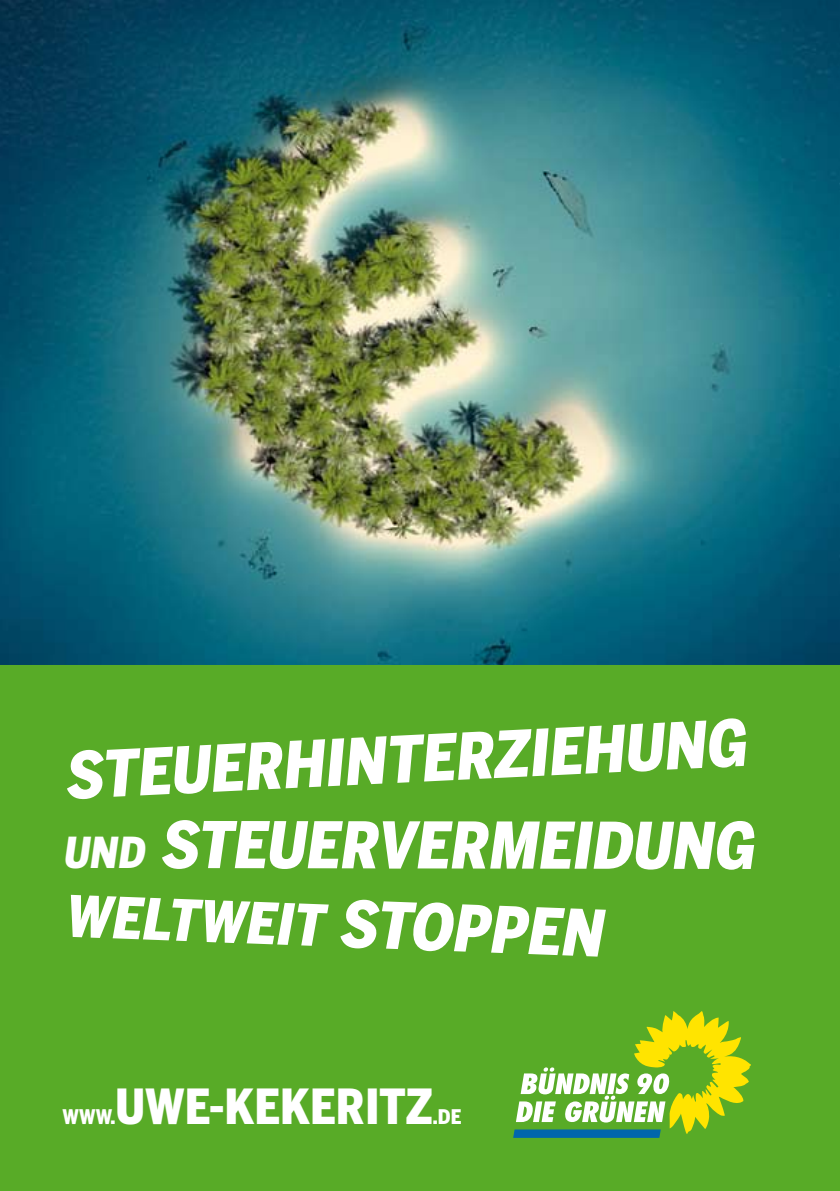
<style>
.page{position:relative;width:840px;height:1191px;background:#fff}
.page>*{position:absolute;margin:0;border:0;box-sizing:border-box;transform-origin:0 0}
.t1{font:900 63.6px "Benton Sans Cond";color:#fff}
.t2{font:900 56.6px "Benton Sans Cond";color:#fff}
.t3{font:900 48px "Benton Sans Cond";color:#fff}
.t4{font:900 20px "Benton Sans Cond";color:#fff}
.s1{font-size:42.4px}
.s2{font-size:63.6px}
</style>
<div class="page">
<img style="left:0;top:0;width:839px;height:665px">
<div style="left:0;top:665px;width:839px;height:526px;background:#58ab27"></div>
<div style="left:492px;top:990px;width:279px;height:168px;background:#58ab27"></div>
<svg style="left:513px;top:1011px;width:237px;height:127px"></svg>
<p class="t1" style="left:61px;top:739px;width:684px;rotate:-3deg">STEUERHINTERZIEHUNG</p>
<p class="t1" style="left:62px;top:807px;width:703px"><span class="s1">UND</span> STEUERVERMEIDUNG</p>
<p class="t2" style="left:65px;top:882px;width:539px;rotate:2deg">WELTWEIT <span class="s2">STOPPEN</span></p>
<p class="t3" style="left:115px;top:1078px;width:319px">UWE-KEKERITZ</p>
<p class="t4" style="left:62px;top:1105px;width:54px">WWW.</p>
<p class="t4" style="left:432px;top:1105px;width:30px">.DE</p>
</div>
